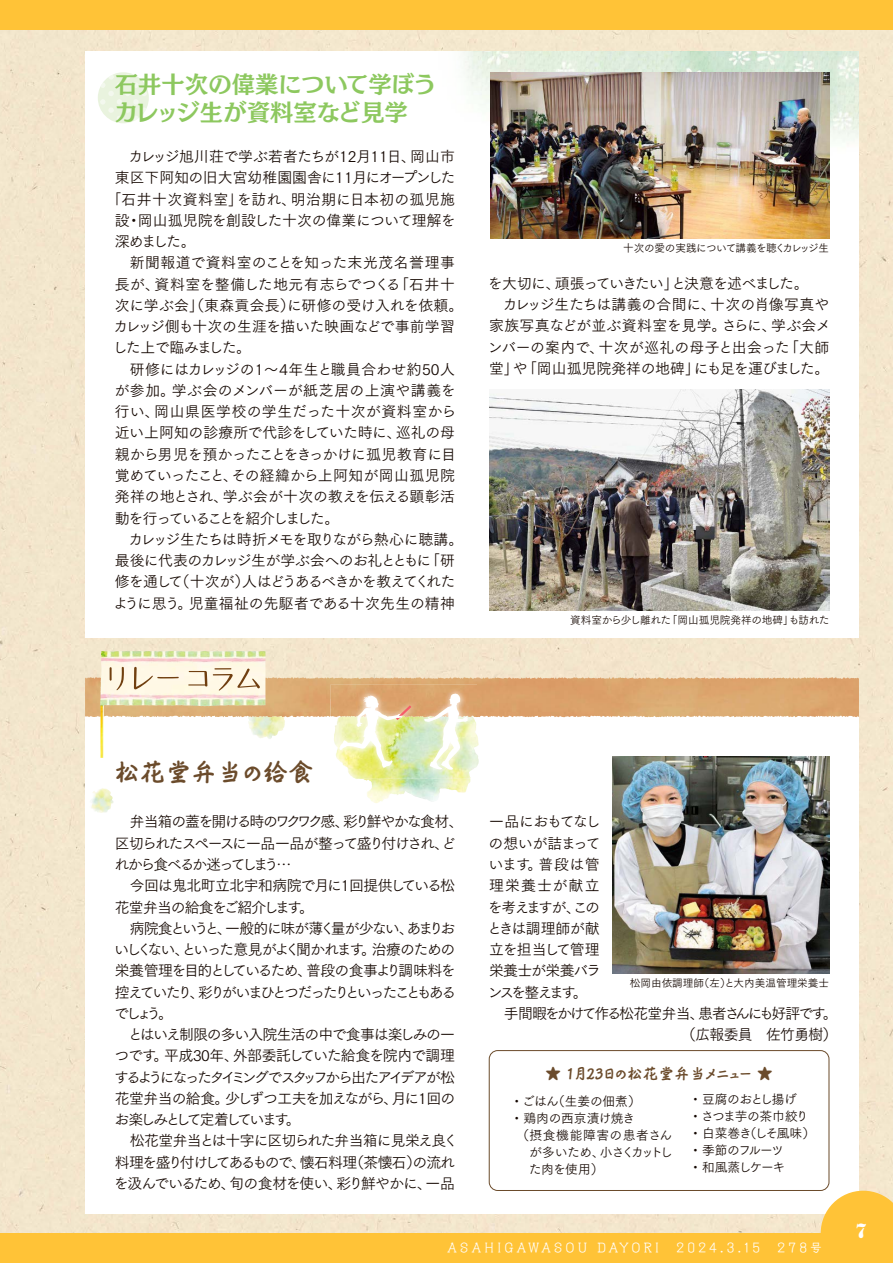
<style>
.page{position:relative;width:893px;height:1263px;background:#fff}
.page>*{position:absolute;margin:0;border:0;box-sizing:border-box;transform-origin:0 0}
.t1{font:24.45px "Kafu Marker Std B";letter-spacing:.05em;color:#6b4b2b}
.t2{font:23.4px/27.6px "Mode Min A Large Pro B";color:#8dc85f}
.t3{font:19.2px "Stencil Std";color:#fff}
.t4{font:14.85px/21.3px "Tsuku Go Pro R";letter-spacing:-.05em;color:#140700;text-align:justify}
.t5{font:14.85px "Tsuku Go Pro R";letter-spacing:-.005em;color:#140700}
.t6{font:14.85px "Tsuku Go Pro R";color:#140700}
.t7{font:14.85px/21.3px "Tsuku Go Pro R";letter-spacing:-.075em;color:#140700}
.t8{font:14.85px "Tsuku Go Pro R";letter-spacing:.03em;color:#140700}
.t9{font:14.85px/21.3px "Tsuku Go Pro R";letter-spacing:-.125em;color:#140700}
.t10{font:14.85px "Tsuku Go Pro R";letter-spacing:-.03em;color:#140700}
.t11{font:14.85px "Tsuku Go Pro R";letter-spacing:-.025em;color:#140700}
.t12{font:14.85px "Tsuku Go Pro R";letter-spacing:-.145em;color:#140700}
.t13{font:14.85px "Tsuku Go Pro R";letter-spacing:-.105em;color:#140700}
.t14{font:14.85px "Tsuku Go Pro R";letter-spacing:-.02em;color:#140700}
.t15{font:14.85px "Tsuku Go Pro R";letter-spacing:.015em;color:#140700}
.t16{font:14.85px "Tsuku Go Pro R";letter-spacing:-.01em;color:#140700}
.t17{font:14.85px "Tsuku Go Pro R";letter-spacing:-.07em;color:#140700}
.t18{font:14.85px "Tsuku Go Pro R";letter-spacing:.02em;color:#140700}
.t19{font:14.85px "Tsuku Go Pro R";letter-spacing:.035em;color:#140700}
.t20{font:14.85px "Tsuku Go Pro R";letter-spacing:-.12em;color:#140700}
.t21{font:14.85px "Kafu Marker Std B";letter-spacing:-.07em;color:#6b4b2b}
.t22{font:14.85px "Tsuku Go Pro R";letter-spacing:-.085em;color:#140700}
.t23{font:14.85px "Tsuku Go Pro R";letter-spacing:-.14em;color:#140700}
.t24{font:14.85px "Tsuku Go Pro R";letter-spacing:-.08em;color:#140700}
.t25{font:14.85px "Tsuku Go Pro R";letter-spacing:-.2em;color:#140700}
.t26{font:14.85px "Tsuku Go Pro R";letter-spacing:.075em;color:#140700}
.t27{font:12.75px/17px "Tsuku Go Pro R";letter-spacing:-.07em;color:#140700}
.t28{font:12.75px "Tsuku Go Pro R";letter-spacing:-.035em;color:#140700}
.t29{font:12.75px "Tsuku Go Pro R";letter-spacing:.055em;color:#140700}
.t30{font:12.75px "Tsuku Go Pro R";letter-spacing:-.135em;color:#140700}
.t31{font:11.7px "New Cinema A Std D";letter-spacing:.275em;color:#fff}
.t32{font:10.65px "Tsuku Go Pro R";letter-spacing:-.02em;color:#140700}
.t33{font:10.65px "Tsuku Go Pro R";letter-spacing:-.055em;color:#140700}
.t34{font:10.65px "Tsuku Go Pro R";color:#140700}
</style>
<div class="page">
<img style="left:0;top:30px;width:893px;height:1203px">
<div style="left:85px;top:51px;width:774px;height:587px;background:#fff"></div>
<img style="left:463px;top:51px;width:396px;height:134px">
<div style="left:85px;top:699px;width:774px;height:515px;background:#fff"></div>
<svg style="left:234px;top:704px;width:625px;height:35px"></svg>
<img style="left:248px;top:716px;width:16px;height:22px">
<img style="left:363px;top:735px;width:116px;height:66px">
<img style="left:85px;top:677px;width:15px;height:40px">
<img style="left:100px;top:651px;width:134px;height:107px">
<svg style="left:110px;top:667px;width:14px;height:23px"></svg>
<svg style="left:134px;top:667px;width:45px;height:22px"></svg>
<svg style="left:188px;top:671px;width:19px;height:15px"></svg>
<svg style="left:213px;top:668px;width:47px;height:22px"></svg>
<img style="left:330px;top:716px;width:147px;height:63px">
<img style="left:337px;top:717px;width:87px;height:5px">
<img style="left:330px;top:685px;width:108px;height:32px">
<svg style="left:424px;top:693px;width:44px;height:77px"></svg>
<svg style="left:339px;top:695px;width:72px;height:73px"></svg>
<img style="left:91px;top:789px;width:11px;height:18px">
<img style="left:98px;top:72px;width:51px;height:51px">
<img style="left:612px;top:757px;width:217px;height:217px">
<div style="left:489px;top:1050px;width:340px;height:141px;border:1px solid #6b4b2b;border-radius:9px"></div>
<img style="left:490px;top:72px;width:339px;height:166px">
<img style="left:489px;top:389px;width:340px;height:221px">
<div style="left:0;top:1233px;width:893px;height:30px;background:#ffc337"></div>
<svg style="left:821px;top:1191px;width:72px;height:42px"></svg>
<div style="left:0;top:0;width:893px;height:30px;background:#ffc337"></div>
<h2 class="t2" style="left:114px;top:68px;width:324px">石井十次の偉業について学ぼうカレッジ生が資料室など見学</h2>
<p class="t5" style="left:128px;top:144px;width:328px">カレッジ旭川荘で学ぶ若者たちが12月11日、岡山市</p>
<p class="t5" style="left:115px;top:165px;width:342px">東区下阿知の旧大宮幼稚園園舎に11月にオープンした</p>
<p class="t8" style="left:106px;top:187px;width:350px">「石井十次資料室」を訪れ、明治期に日本初の孤児施</p>
<p class="t14" style="left:115px;top:208px;width:342px">設・岡山孤児院を創設した十次の偉業について理解を</p>
<p class="t4" style="left:115px;top:229px;width:82px">深めました。</p>
<p class="t19" style="left:130px;top:250px;width:327px">新聞報道で資料室のことを知った末光茂名誉理事</p>
<p class="t15" style="left:115px;top:272px;width:342px">長が、資料室を整備した地元有志らでつくる「石井十</p>
<p class="t5" style="left:115px;top:293px;width:350px">次に学ぶ会」（東森貢会長）に研修の受け入れを依頼。</p>
<p class="t11" style="left:114px;top:314px;width:343px">カレッジ側も十次の生涯を描いた映画などで事前学習</p>
<p class="t22" style="left:113px;top:336px;width:140px">した上で臨みました。</p>
<p class="t6" style="left:130px;top:357px;width:327px">研修にはカレッジの1～4年生と職員合わせ約50人</p>
<p class="t8" style="left:114px;top:378px;width:343px">が参加。学ぶ会のメンバーが紙芝居の上演や講義を</p>
<p class="t8" style="left:115px;top:399px;width:343px">行い、岡山県医学校の学生だった十次が資料室から</p>
<p class="t16" style="left:115px;top:421px;width:342px">近い上阿知の診療所で代診をしていた時に、巡礼の母</p>
<p class="t10" style="left:115px;top:442px;width:343px">親から男児を預かったことをきっかけに孤児教育に目</p>
<p class="t6" style="left:115px;top:463px;width:342px">覚めていったこと、その経緯から上阿知が岡山孤児院</p>
<p class="t5" style="left:115px;top:484px;width:342px">発祥の地とされ、学ぶ会が十次の教えを伝える顕彰活</p>
<p class="t20" style="left:115px;top:506px;width:226px">動を行っていることを紹介しました。</p>
<p class="t4" style="left:128px;top:527px;width:336px">カレッジ生たちは時折メモを取りながら熱心に聴講。</p>
<p class="t4" style="left:115px;top:548px;width:342px">最後に代表のカレッジ生が学ぶ会へのお礼とともに「研</p>
<p class="t13" style="left:115px;top:569px;width:342px">修を通して（十次が）人はどうあるべきかを教えてくれた</p>
<p class="t6" style="left:113px;top:591px;width:343px">ように思う。児童福祉の先駆者である十次先生の精神</p>
<p class="t33" style="left:623px;top:239px;width:207px">十次の愛の実践について講義を聴くカレッジ生</p>
<p class="t17" style="left:488px;top:271px;width:322px">を大切に、頑張っていきたい」と決意を述べました。</p>
<p class="t5" style="left:503px;top:292px;width:328px">カレッジ生たちは講義の合間に、十次の肖像写真や</p>
<p class="t18" style="left:489px;top:313px;width:343px">家族写真などが並ぶ資料室を見学。さらに、学ぶ会メ</p>
<p class="t6" style="left:488px;top:335px;width:343px">ンバーの案内で、十次が巡礼の母子と出会った「大師</p>
<p class="t10" style="left:489px;top:356px;width:342px">堂」や「岡山孤児院発祥の地碑」にも足を運びました。</p>
<p class="t32" style="left:570px;top:611px;width:261px">資料室から少し離れた「岡山孤児院発祥の地碑」も訪れた</p>
<h1 class="t1" style="left:115px;top:751px;width:200px">松花堂弁当の給食</h1>
<p class="t9" style="left:114px;top:810px;width:350px;text-indent:15px">弁当箱の蓋を開ける時のワクワク感、彩り鮮やかな食材、区切られたスペースに一品一品が整って盛り付けされ、どれから食べるか迷ってしまう…</p>
<p class="t4" style="left:115px;top:873px;width:342px;text-indent:15px">今回は鬼北町立北宇和病院で月に1回提供している松花堂弁当の給食をご紹介します。</p>
<p class="t4" style="left:114px;top:916px;width:344px;text-indent:16px">病院食というと、一般的に味が薄く量が少ない、あまりおいしくない、といった意見がよく聞かれます。治療のための栄養管理を目的としているため、普段の食事より調味料を控えていたり、彩りがいまひとつだったりといったこともあるでしょう。</p>
<p class="t4" style="left:114px;top:1022px;width:343px;text-indent:14px">とはいえ制限の多い入院生活の中で食事は楽しみの一つです。平成30年、外部委託していた給食を院内で調理するようになったタイミングでスタッフから出たアイデアが松花堂弁当の給食。少しずつ工夫を加えながら、月に1回のお楽しみとして定着しています。</p>
<p class="t7" style="left:114px;top:1129px;width:346px;text-indent:16px">松花堂弁当とは十字に区切られた弁当箱に見栄え良く料理を盛り付けしてあるもので、懐石料理（茶懐石）の流れを汲んでいるため、旬の食材を使い、彩り鮮やかに、一品</p>
<p class="t24" style="left:489px;top:809px;width:113px">一品におもてなし</p>
<p class="t11" style="left:489px;top:831px;width:114px">の想いが詰まって</p>
<p class="t4" style="left:488px;top:852px;width:113px">います。普段は管</p>
<p class="t26" style="left:489px;top:873px;width:112px">理栄養士が献立</p>
<p class="t23" style="left:488px;top:895px;width:113px">を考えますが、この</p>
<p class="t11" style="left:487px;top:916px;width:114px">ときは調理師が献</p>
<p class="t7" style="left:489px;top:937px;width:112px">立を担当して管理</p>
<p class="t4" style="left:489px;top:958px;width:114px">栄養士が栄養バラ</p>
<p class="t25" style="left:488px;top:980px;width:101px">ンスを整えます。</p>
<p class="t12" style="left:504px;top:1001px;width:335px">手間暇をかけて作る松花堂弁当、患者さんにも好評です。</p>
<p class="t4" style="left:681px;top:1022px;width:158px">（広報委員　佐竹勇樹）</p>
<p class="t34" style="left:630px;top:974px;width:201px">松岡由依調理師（左）と大内美温管理栄養士</p>
<p class="t21" style="left:546px;top:1061px;width:228px">★ 1月23日の松花堂弁当メニュー ★</p>
<p class="t28" style="left:510px;top:1090px;width:132px">・ごはん（生姜の佃煮）</p>
<p class="t28" style="left:510px;top:1107px;width:126px">・鶏肉の西京漬け焼き</p>
<p class="t29" style="left:510px;top:1124px;width:163px">　（摂食機能障害の患者さん</p>
<p class="t30" style="left:529px;top:1141px;width:145px">が多いため、小さくカットし</p>
<p class="t28" style="left:529px;top:1158px;width:76px">た肉を使用）</p>
<p class="t27" style="left:689px;top:1089px;width:127px">・豆腐のおとし揚げ<br>・さつま芋の茶巾絞り・白菜巻き（しそ風味）・季節のフルーツ<br>・和風蒸しケーキ</p>
<p class="t31" style="left:447px;top:1239px;width:213px">ASAHIGAWASOU DAYORI</p>
<p class="t31" style="left:676px;top:1239px;width:85px">2024.3.15</p>
<p class="t31" style="left:777px;top:1239px;width:46px">278号</p>
<p class="t3" style="left:855px;top:1219px;width:14px">7</p>
</div>
